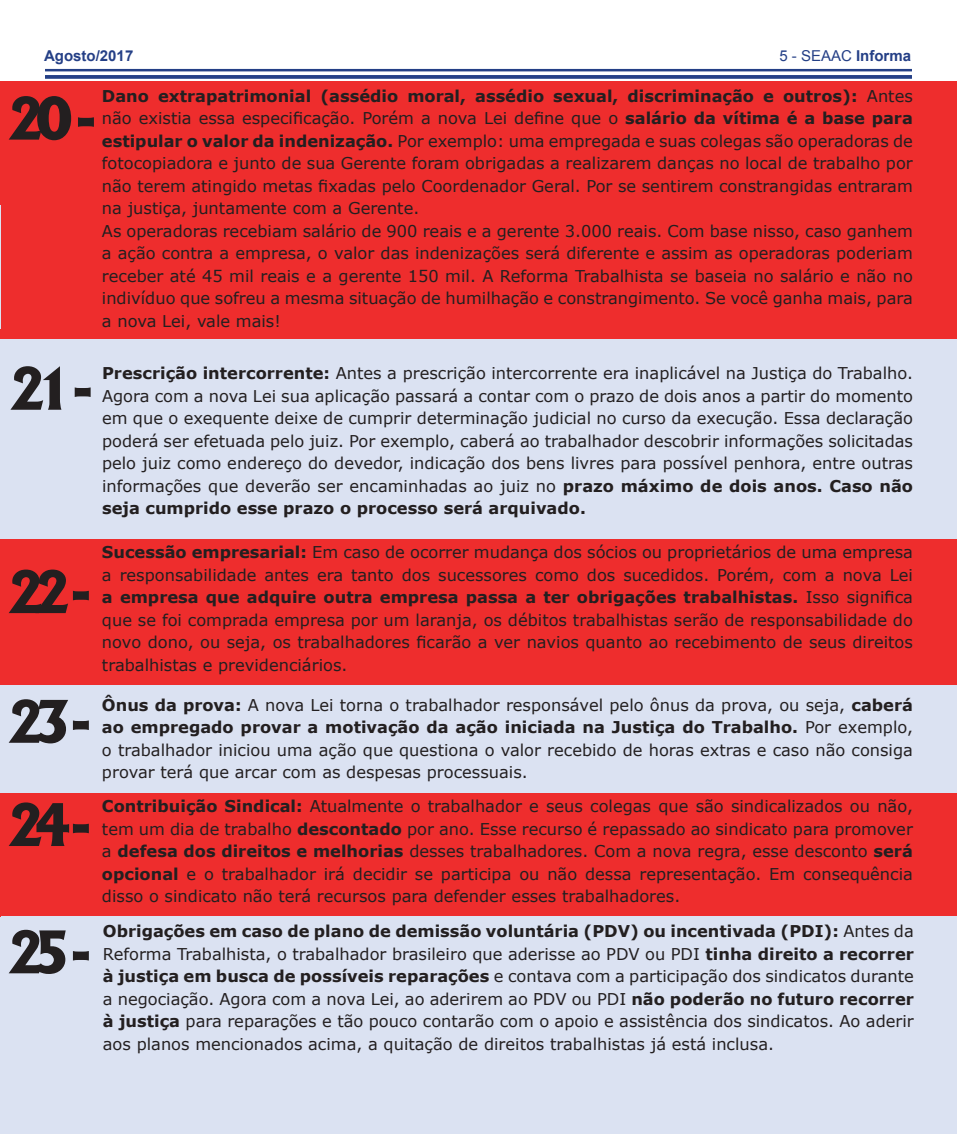
<style>
.page{position:relative;width:957px;height:1134px;background:#fff}
.page>*{position:absolute;margin:0;border:0;box-sizing:border-box;transform-origin:0 0}
.t1{font:800 56.25px/103.2px "Albertus";letter-spacing:-.19em;color:#231f20}
.t2{font:16.25px/22.5px "Verdana";color:#231f20;text-align:justify}
.t3{font:15px "Arial";color:#243f86}
.t4{font:700 15px "Arial";color:#243f86}
.s1{font-weight:700}
</style>
<div class="page">
<hr style="left:45px;top:69px;width:867px;height:2px;background:#243f86">
<svg style="left:45px;top:75px;width:867px;height:4px;background:#304a8d"></svg>
<hr style="left:0;top:574px;width:1px;height:150px;background:#dbe2f2">
<hr style="left:0;top:726px;width:1px;height:158px;background:#ee2d2d">
<div style="left:0;top:81px;width:957px;height:258px;background:#ee2d2d"></div>
<div style="left:1px;top:339px;width:956px;height:199px;background:#dbe2f2"></div>
<div style="left:1px;top:539px;width:956px;height:146px;background:#ee2d2d"></div>
<div style="left:1px;top:685px;width:956px;height:108px;background:#dbe2f2"></div>
<div style="left:1px;top:793px;width:956px;height:123px;background:#ee2d2d"></div>
<div style="left:2px;top:916px;width:955px;height:218px;background:#dbe2f2"></div>
<hr style="left:0;top:205px;width:1px;height:124px;background:#dbe2f2">
<p class="t4" style="left:44px;top:45px;width:91px">Agosto/2017</p>
<p class="t3" style="left:779px;top:45px;width:133px">5 - SEAAC <span class="s1">Informa</span></p>
<h1 class="t1" style="left:7px;top:66px;width:91px">20 -</h1>
<p class="t2" style="left:102px;top:84px;width:812px;text-align:left"><span class="s1">Dano extrapatrimonial (assédio moral, assédio sexual, discriminação e outros):</span> Antes não existia essa especificação. Porém a nova Lei define que o <span class="s1">salário da vítima é a base para estipular o valor da indenização.</span> Por exemplo: uma empregada e suas colegas são operadoras de fotocopiadora e junto de sua Gerente foram obrigadas a realizarem danças no local de trabalho por não terem atingido metas fixadas pelo Coordenador Geral. Por se sentirem constrangidas entraram na justiça, juntamente com a Gerente.<br>As operadoras recebiam salário de 900 reais e a gerente 3.000 reais. Com base nisso, caso ganhem a ação contra a empresa, o valor das indenizações será diferente e assim as operadoras poderiam receber até 45 mil reais e a gerente 150 mil. A Reforma Trabalhista se baseia no salário e não no indivíduo que sofreu a mesma situação de humilhação e constrangimento. Se você ganha mais, para a nova Lei, vale mais!</p>
<p class="t2" style="left:102px;top:362px;width:812px"><span class="s1">Prescrição intercorrente:</span> Antes a prescrição intercorrente era inaplicável na Justiça do Trabalho.<br>Agora com a nova Lei sua aplicação passará a contar com o prazo de dois anos a partir do momento em que o exequente deixe de cumprir determinação judicial no curso da execução. Essa declaração poderá ser efetuada pelo juiz. Por exemplo, caberá ao trabalhador descobrir informações solicitadas pelo juiz como endereço do devedor, indicação dos bens livres para possível penhora, entre outras informações que deverão ser encaminhadas ao juiz no <span class="s1">prazo máximo de dois anos. Caso não seja cumprido esse prazo o processo será arquivado.</span></p>
<h1 class="t1" style="left:9px;top:336px;width:86px">21 -</h1>
<h1 class="t1" style="left:7px;top:540px;width:86px">22 -</h1>
<h1 class="t1" style="left:7px;top:669px;width:86px">23 -<br>24 -</h1>
<h1 class="t1" style="left:7px;top:900px;width:86px">25 -</h1>
<p class="t2" style="left:102px;top:541px;width:812px"><span class="s1">Sucessão empresarial:</span> Em caso de ocorrer mudança dos sócios ou proprietários de uma empresa a responsabilidade antes era tanto dos sucessores como dos sucedidos. Porém, com a nova Lei <span class="s1">a empresa que adquire outra empresa passa a ter obrigações trabalhistas.</span> Isso significa que se foi comprada empresa por um laranja, os débitos trabalhistas serão de responsabilidade do novo dono, ou seja, os trabalhadores ficarão a ver navios quanto ao recebimento de seus direitos trabalhistas e previdenciários.</p>
<p class="t2" style="left:102px;top:693px;width:812px"><span class="s1">Ônus da prova:</span> A nova Lei torna o trabalhador responsável pelo ônus da prova, ou seja, <span class="s1">caberá ao empregado provar a motivação da ação iniciada na Justiça do Trabalho.</span> Por exemplo, o trabalhador iniciou uma ação que questiona o valor recebido de horas extras e caso não consiga provar terá que arcar com as despesas processuais.</p>
<p class="t2" style="left:102px;top:795px;width:812px"><span class="s1">Contribuição Sindical:</span> Atualmente o trabalhador e seus colegas que são sindicalizados ou não, tem um dia de trabalho <span class="s1">descontado</span> por ano. Esse recurso é repassado ao sindicato para promover a <span class="s1">defesa dos direitos e melhorias</span> desses trabalhadores. Com a nova regra, esse desconto <span class="s1">será opcional</span> e o trabalhador irá decidir se participa ou não dessa representação. Em consequência disso o sindicato não terá recursos para defender esses trabalhadores.</p>
<p class="t2" style="left:103px;top:920px;width:812px"><span class="s1">Obrigações em caso de plano de demissão voluntária (PDV) ou incentivada (PDI):</span> Antes da Reforma Trabalhista, o trabalhador brasileiro que aderisse ao PDV ou PDI <span class="s1">tinha direito a recorrer à justiça em busca de possíveis reparações</span> e contava com a participação dos sindicatos durante a negociação. Agora com a nova Lei, ao aderirem ao PDV ou PDI <span class="s1">não poderão no futuro recorrer à justiça</span> para reparações e tão pouco contarão com o apoio e assistência dos sindicatos. Ao aderir aos planos mencionados acima, a quitação de direitos trabalhistas já está inclusa.</p>
</div>
